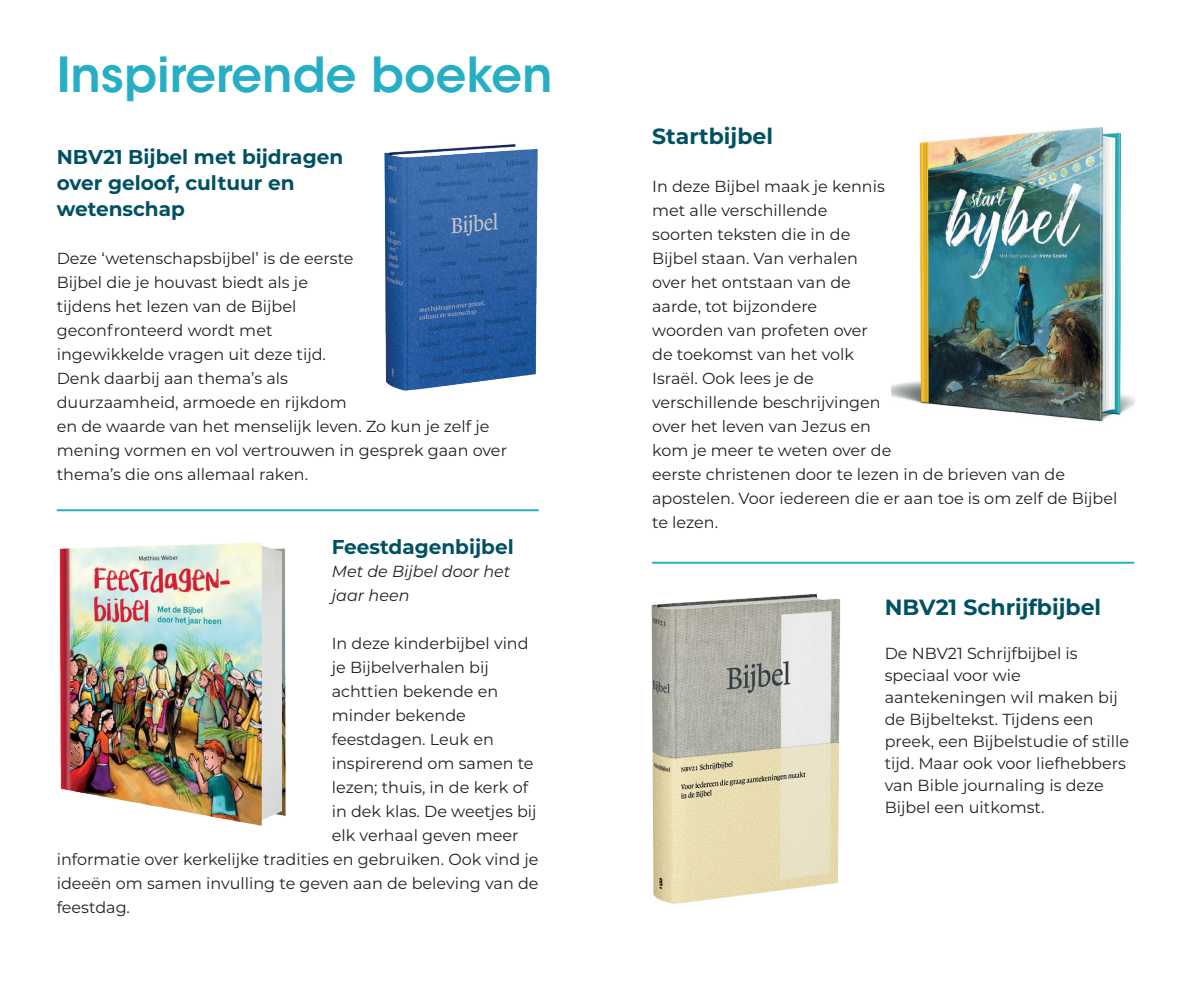
<style>
.page{position:relative;width:1191px;height:993px;background:#fff}
.page>*{position:absolute;margin:0;border:0;box-sizing:border-box;transform-origin:0 0}
.t1{font:600 48px "ITC Avant Garde Std";color:#26afc4}
.t2{font:700 22px "Montserrat";color:#005162}
.t3{font:700 20px/26px "Montserrat";color:#005162}
.t4{font:16px/24px "Montserrat";color:#231f20}
.t5{font:italic 16px/24px "Montserrat";color:#231f20}
</style>
<div class="page">
<img style="left:384px;top:144px;width:154px;height:247px">
<img style="left:59px;top:542px;width:227px;height:284px">
<hr style="left:57px;top:509px;width:482px;height:2px;background:#26afc4">
<img style="left:891px;top:127px;width:243px;height:295px">
<img style="left:651px;top:594px;width:190px;height:310px">
<hr style="left:652px;top:561px;width:482px;height:2px;background:#26afc4">
<h1 class="t1" style="left:57px;top:44px;width:497px">Inspirerende boeken</h1>
<p class="t3" style="left:57px;top:143px;width:288px">NBV21 Bijbel met bijdragen over geloof, cultuur en wetenschap</p>
<p class="t4" style="left:57px;top:246px;width:452px">Deze ‘wetenschapsbijbel’ is de eerste<br>Bijbel die je houvast biedt als je<br>tijdens het lezen van de Bijbel<br>geconfronteerd wordt met<br>ingewikkelde vragen uit deze tijd.<br>Denk daarbij aan thema’s als<br>duurzaamheid, armoede en rijkdom<br>en de waarde van het menselijk leven. Zo kun je zelf je mening vormen en vol vertrouwen in gesprek gaan over thema’s die ons allemaal raken.</p>
<p class="t3" style="left:332px;top:533px;width:183px">Feestdagenbijbel</p>
<p class="t5" style="left:332px;top:558px;width:180px">Met de Bijbel door het jaar heen</p>
<p class="t4" style="left:332px;top:630px;width:198px">In deze kinderbijbel vind</p>
<p class="t4" style="left:332px;top:654px;width:158px">je Bijbelverhalen bij</p>
<p class="t4" style="left:332px;top:678px;width:168px">achttien bekende en</p>
<p class="t4" style="left:332px;top:702px;width:136px">minder bekende</p>
<p class="t4" style="left:332px;top:726px;width:164px">feestdagen. Leuk en</p>
<p class="t4" style="left:332px;top:750px;width:203px">inspirerend om samen te</p>
<p class="t4" style="left:332px;top:774px;width:198px">lezen; thuis, in de kerk of</p>
<p class="t4" style="left:332px;top:798px;width:206px">in dek klas. De weetjes bij</p>
<p class="t4" style="left:332px;top:822px;width:188px">elk verhaal geven meer</p>
<p class="t4" style="left:57px;top:846px;width:483px">informatie over kerkelijke tradities en gebruiken. Ook vind je</p>
<p class="t4" style="left:57px;top:870px;width:483px">ideeën om samen invulling te geven aan de beleving van de</p>
<p class="t4" style="left:57px;top:894px;width:75px">feestdag.</p>
<h2 class="t2" style="left:652px;top:120px;width:122px">Startbijbel</h2>
<p class="t4" style="left:652px;top:174px;width:467px">In deze Bijbel maak je kennis<br>met alle verschillende<br>soorten teksten die in de<br>Bijbel staan. Van verhalen<br>over het ontstaan van de<br>aarde, tot bijzondere<br>woorden van profeten over<br>de toekomst van het volk<br>Israël. Ook lees je de<br>verschillende beschrijvingen<br>over het leven van Jezus en<br>kom je meer te weten over de<br>eerste christenen door te lezen in de brieven van de apostelen. Voor iedereen die er aan toe is om zelf de Bijbel te lezen.</p>
<h2 class="t2" style="left:884px;top:590px;width:218px">NBV21 Schrijfbijbel</h2>
<p class="t4" style="left:884px;top:641px;width:246px;line-height:22px">De NBV21 Schrijfbijbel is speciaal voor wie aantekeningen wil maken bij de Bijbeltekst. Tijdens een preek, een Bijbelstudie of stille tijd. Maar ook voor liefhebbers van Bible journaling is deze<br>Bijbel een uitkomst.</p>
</div>
